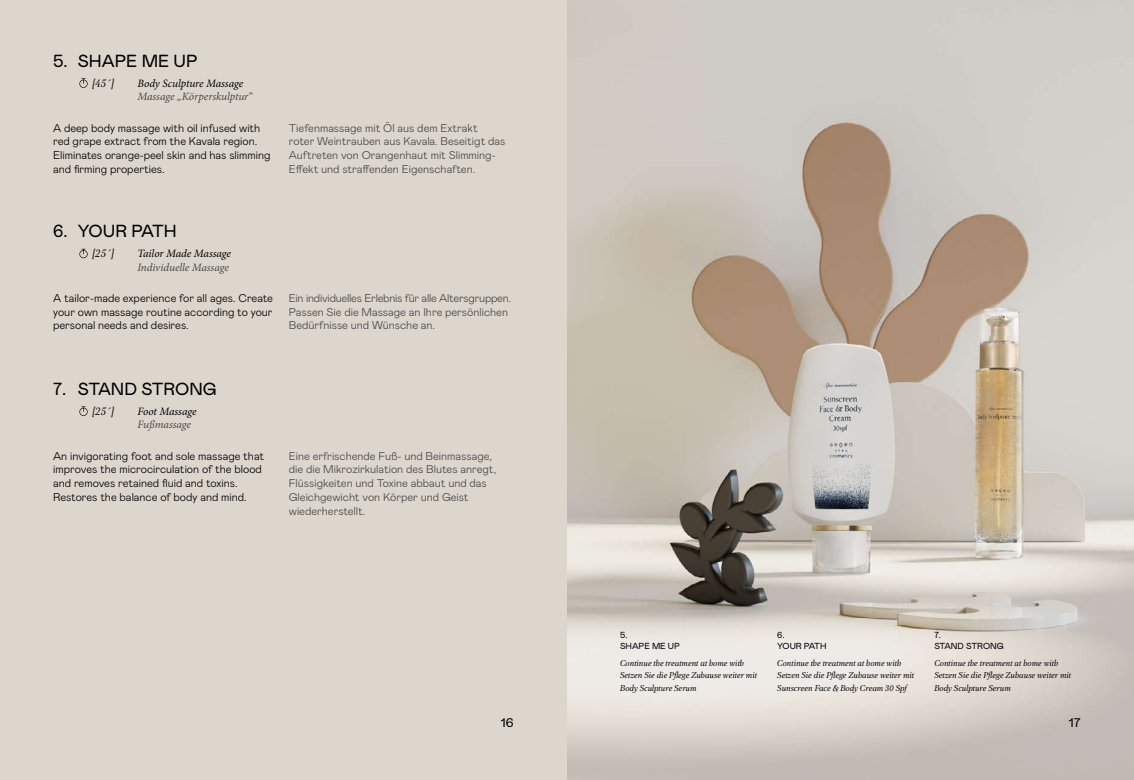
<style>
.page{position:relative;width:1134px;height:780px;background:#fff}
.page>*{position:absolute;margin:0;border:0;box-sizing:border-box;transform-origin:0 0}
.t1{font:17.5px "Mabry Pro";color:#000}
.t2{font:17.5px "Mabry Pro";letter-spacing:-.035em;color:#000}
.t3{font:12.5px "Mabry Pro";color:#000;scale:1.07 1}
.t4{font:300 11.25px/13.8px "Mabry Pro";color:#484848}
.t5{font:300 11.25px/13.8px "Mabry Pro";color:#000}
.t6{font:italic 11.25px "Minion Pro";letter-spacing:-.01em;color:#484848}
.t7{font:italic 11.25px "Minion Pro";letter-spacing:-.01em;color:#000}
.t8{font:italic 11.25px "PF Regal Text Pro";color:#000}
.t9{font:italic 8.75px/11.2px "PF Regal Text Pro";color:#000}
.t10{font:8.75px/11.2px "Mabry Pro";color:#000}
.t11{font:8.75px/11.2px "Mabry Pro";letter-spacing:-.035em;color:#000}
</style>
<div class="page">
<img style="left:567px;top:0;width:567px;height:780px">
<div style="left:0;top:0;width:567px;height:780px;background:#dcd6cd"></div>
<svg style="left:79px;top:78px;width:9px;height:10px"></svg>
<svg style="left:79px;top:249px;width:9px;height:9px"></svg>
<svg style="left:79px;top:406px;width:9px;height:10px"></svg>
<h1 class="t1" style="left:53px;top:49px;width:146px">5. SHAPE ME UP</h1>
<p class="t8" style="left:92px;top:77px;width:23px">[45΄]</p>
<p class="t7" style="left:138px;top:75px;width:107px">Body Sculpture Massage</p>
<p class="t6" style="left:138px;top:89px;width:117px">Massage „Körperskulptur“</p>
<p class="t5" style="left:53px;top:120px;width:219px">A deep body massage with oil infused with red grape extract from the Kavala region.<br>Eliminates orange-peel skin and has slimming and firming properties.</p>
<p class="t4" style="left:289px;top:120px;width:218px">Tiefenmassage mit Öl aus dem Extrakt roter Weintrauben aus Kavala. Beseitigt das Auftreten von Orangenhaut mit Slimming-Effekt und straffenden Eigenschaften.</p>
<h1 class="t2" style="left:53px;top:219px;width:125px">6. YOUR PATH</h1>
<p class="t8" style="left:92px;top:248px;width:23px">[25΄]</p>
<p class="t7" style="left:138px;top:246px;width:95px">Tailor Made Massage</p>
<p class="t6" style="left:138px;top:259px;width:93px">Individuelle Massage</p>
<p class="t5" style="left:53px;top:290px;width:221px;text-align:justify">A tailor-made experience for all ages. Create your own massage routine according to your personal needs and desires.</p>
<p class="t4" style="left:289px;top:290px;width:224px">Ein individuelles Erlebnis für alle Altersgruppen.<br>Passen Sie die Massage an Ihre persönlichen<br>Bedürfnisse und Wünsche an.</p>
<h1 class="t1" style="left:53px;top:376px;width:165px">7. STAND STRONG</h1>
<p class="t8" style="left:92px;top:405px;width:23px">[25΄]</p>
<p class="t7" style="left:138px;top:403px;width:61px">Foot Massage</p>
<p class="t6" style="left:138px;top:417px;width:55px">Fußmassage</p>
<p class="t5" style="left:53px;top:448px;width:212px">An invigorating foot and sole massage that improves the microcirculation of the blood and removes retained fluid and toxins.<br>Restores the balance of body and mind.</p>
<p class="t4" style="left:289px;top:448px;width:209px">Eine erfrischende Fuß- und Beinmassage, die die Mikrozirkulation des Blutes anregt, Flüssigkeiten und Toxine abbaut und das Gleichgewicht von Körper und Geist wiederherstellt.</p>
<p class="t10" style="left:620px;top:629px;width:61px">5.<br>SHAPE ME UP</p>
<p class="t11" style="left:777px;top:629px;width:51px">6.<br>YOUR PATH</p>
<p class="t10" style="left:934px;top:629px;width:71px">7.<br>STAND STRONG</p>
<p class="t9" style="left:620px;top:658px;width:138px">Continue the treatment at home with<br>Setzen Sie die Pflege Zuhause weiter mit</p>
<p class="t9" style="left:620px;top:683px;width:78px">Body Sculpture Serum</p>
<p class="t9" style="left:777px;top:658px;width:138px">Continue the treatment at home with<br>Setzen Sie die Pflege Zuhause weiter mit</p>
<p class="t9" style="left:777px;top:683px;width:131px">Sunscreen Face &amp; Body Cream 30 Spf</p>
<p class="t9" style="left:934px;top:658px;width:138px">Continue the treatment at home with<br>Setzen Sie die Pflege Zuhause weiter mit</p>
<p class="t9" style="left:934px;top:683px;width:78px">Body Sculpture Serum</p>
<p class="t3" style="left:501px;top:713px;width:14px">16</p>
<p class="t3" style="left:1069px;top:713px;width:13px">17</p>
</div>
